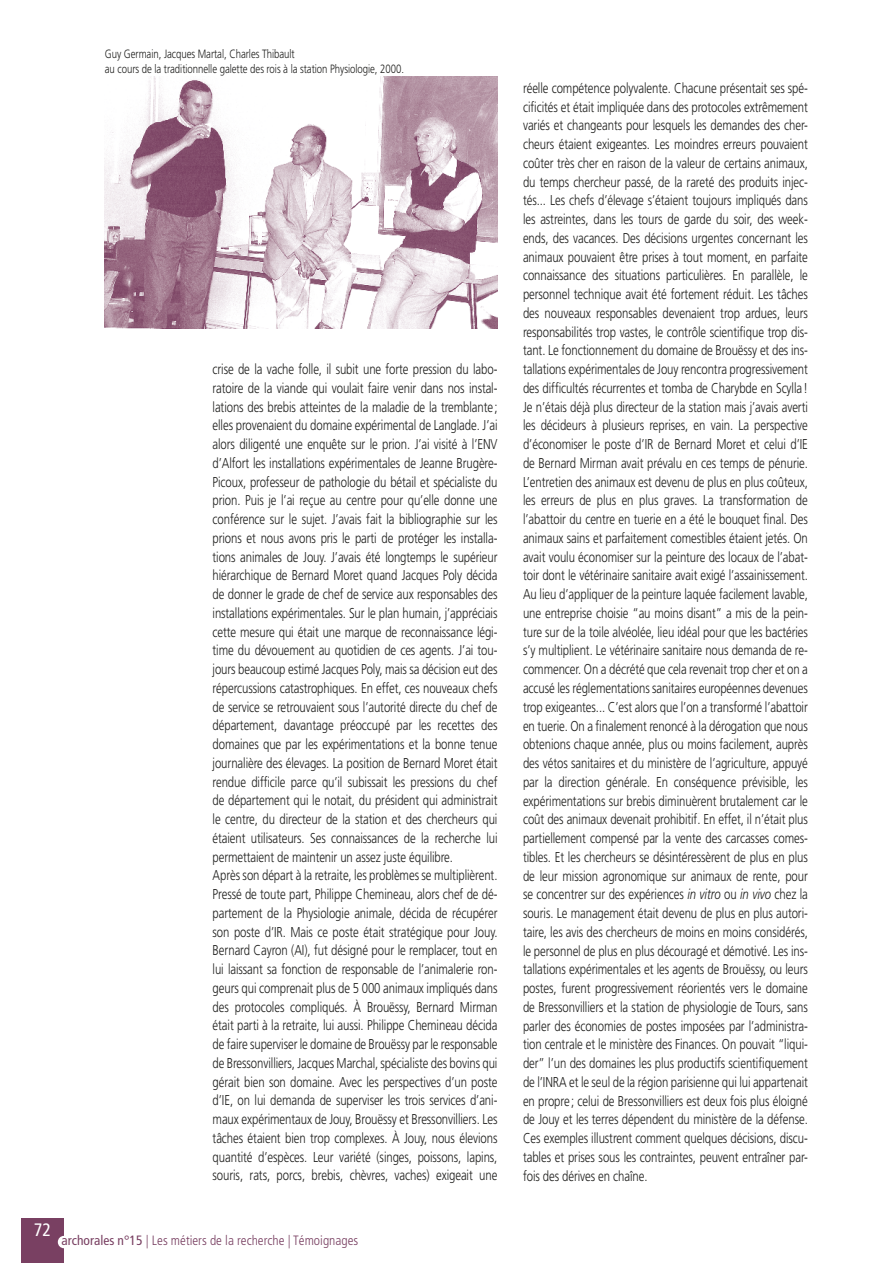
<style>
.page{position:relative;width:893px;height:1263px;background:#fff}
.page>*{position:absolute;margin:0;border:0;box-sizing:border-box;transform-origin:0 0}
.t1{font:condensed 18px "Frutiger";color:#fff}
.t2{font:300 14.25px/18.8px "Frutiger";letter-spacing:-.01em;color:#1d1d1b;scale:.8 1}
.t3{font:300 condensed 13.5px "Frutiger";color:#794062}
.t4{font:300 12px/15px "Frutiger";letter-spacing:-.005em;color:#1d1d1b;scale:.8 1}
.s1{font-weight:400}
.s2{font-style:italic}
</style>
<div class="page">
<div style="left:21px;top:1218px;width:43px;height:45px;background:#794062"></div>
<div style="left:58px;top:1236px;width:12px;height:12px;background:#fff;border-radius:50%"></div>
<img style="left:105px;top:77px;width:392px;height:251px">
<p class="t4" style="left:105px;top:46px;width:375px">Guy Germain, Jacques Martal, Charles Thibault<br>au cours de la traditionnelle galette des rois à la station Physiologie, 2000.</p>
<p class="t2" style="left:213px;top:360px;width:358px">crise de la vache folle, il subit une forte pression du labo&shy;ratoire de la viande qui voulait faire venir dans nos instal&shy;lations des brebis atteintes de la maladie de la tremblante; elles provenaient du domaine expérimental de Langlade. J’ai alors diligenté une enquête sur le prion. J’ai visité à l’ENV d’Alfort les installations expérimentales de Jeanne Brugère-Picoux, professeur de pathologie du bétail et spécialiste du prion. Puis je l’ai reçue au centre pour qu’elle donne une conférence sur le sujet. J’avais fait la bibliographie sur les prions et nous avons pris le parti de protéger les installa&shy;tions animales de Jouy. J’avais été longtemps le supérieur hiérarchique de Bernard Moret quand Jacques Poly décida de donner le grade de chef de service aux responsables des installations expérimentales. Sur le plan humain, j’appréciais cette mesure qui était une marque de reconnaissance légi&shy;time du dévouement au quotidien de ces agents. J’ai tou&shy;jours beaucoup estimé Jacques Poly, mais sa décision eut des répercussions catastrophiques. En effet, ces nouveaux chefs de service se retrouvaient sous l’autorité directe du chef de département, davantage préoccupé par les recettes des domaines que par les expérimentations et la bonne tenue journalière des élevages. La position de Bernard Moret était rendue difficile parce qu’il subissait les pressions du chef de département qui le notait, du président qui administrait le centre, du directeur de la station et des chercheurs qui étaient utilisateurs. Ses connaissances de la recherche lui permettaient de maintenir un assez juste équilibre.<br>Après son départ à la retraite, les problèmes se multiplièrent.<br>Pressé de toute part, Philippe Chemineau, alors chef de dé&shy;partement de la Physiologie animale, décida de récupérer son poste d’IR. Mais ce poste était stratégique pour Jouy.<br>Bernard Cayron (AI), fut désigné pour le remplacer, tout en lui laissant sa fonction de responsable de l’animalerie ron&shy;geurs qui comprenait plus de 5 000 animaux impliqués dans des protocoles compliqués. À Brouëssy, Bernard Mirman était parti à la retraite, lui aussi. Philippe Chemineau décida de faire superviser le domaine de Brouëssy par le responsable de Bressonvilliers, Jacques Marchal, spécialiste des bovins qui gérait bien son domaine. Avec les perspectives d’un poste d’IE, on lui demanda de superviser les trois services d’ani&shy;maux expérimentaux de Jouy, Brouëssy et Bressonvilliers. Les tâches étaient bien trop complexes. À Jouy, nous élevions quantité d’espèces. Leur variété (singes, poissons, lapins, souris, rats, porcs, brebis, chèvres, vaches) exigeait une</p>
<p class="t1" style="left:34px;top:1219px;width:19px">72</p>
<p class="t3" style="left:62px;top:1233px;width:298px"><span class="s1">archorales n°15</span> | Les métiers de la recherche | Témoignages</p>
<p class="t2" style="left:523px;top:78px;width:358px;text-align:justify">réelle compétence polyvalente. Chacune présentait ses spé&shy;cificités et était impliquée dans des protocoles extrêmement variés et changeants pour lesquels les demandes des cher&shy;cheurs étaient exigeantes. Les moindres erreurs pouvaient coûter très cher en raison de la valeur de certains animaux, du temps chercheur passé, de la rareté des produits injec&shy;tés... Les chefs d’élevage s’étaient toujours impliqués dans les astreintes, dans les tours de garde du soir, des week&shy;ends, des vacances. Des décisions urgentes concernant les animaux pouvaient être prises à tout moment, en parfaite connaissance des situations particulières. En parallèle, le personnel technique avait été fortement réduit. Les tâches des nouveaux responsables devenaient trop ardues, leurs responsabilités trop vastes, le contrôle scientifique trop dis&shy;tant. Le fonctionnement du domaine de Brouëssy et des ins&shy;tallations expérimentales de Jouy rencontra progressivement des difficultés récurrentes et tomba de Charybde en Scylla!<br>Je n’étais déjà plus directeur de la station mais j’avais averti les décideurs à plusieurs reprises, en vain. La perspective d’économiser le poste d’IR de Bernard Moret et celui d’IE de Bernard Mirman avait prévalu en ces temps de pénurie.<br>L’entretien des animaux est devenu de plus en plus coûteux, les erreurs de plus en plus graves. La transformation de l’abattoir du centre en tuerie en a été le bouquet final. Des animaux sains et parfaitement comestibles étaient jetés. On avait voulu économiser sur la peinture des locaux de l’abat&shy;toir dont le vétérinaire sanitaire avait exigé l’assainissement.<br>Au lieu d’appliquer de la peinture laquée facilement lavable, une entreprise choisie “au moins disant” a mis de la pein&shy;ture sur de la toile alvéolée, lieu idéal pour que les bactéries s’y multiplient. Le vétérinaire sanitaire nous demanda de re&shy;commencer. On a décrété que cela revenait trop cher et on a accusé les réglementations sanitaires européennes devenues trop exigeantes... C’est alors que l’on a transformé l’abattoir en tuerie. On a finalement renoncé à la dérogation que nous obtenions chaque année, plus ou moins facilement, auprès des vétos sanitaires et du ministère de l’agriculture, appuyé par la direction générale. En conséquence prévisible, les expérimentations sur brebis diminuèrent brutalement car le coût des animaux devenait prohibitif. En effet, il n’était plus partiellement compensé par la vente des carcasses comes&shy;tibles. Et les chercheurs se désintéressèrent de plus en plus de leur mission agronomique sur animaux de rente, pour se concentrer sur des expériences <span class="s2">in vitro</span> ou <span class="s2">in vivo</span> chez la souris. Le management était devenu de plus en plus autori&shy;taire, les avis des chercheurs de moins en moins considérés, le personnel de plus en plus découragé et démotivé. Les ins&shy;tallations expérimentales et les agents de Brouëssy, ou leurs postes, furent progressivement réorientés vers le domaine de Bressonvilliers et la station de physiologie de Tours, sans parler des économies de postes imposées par l’administra&shy;tion centrale et le ministère des Finances. On pouvait “liqui&shy;der” l’un des domaines les plus productifs scientifiquement de l’INRA et le seul de la région parisienne qui lui appartenait en propre; celui de Bressonvilliers est deux fois plus éloigné de Jouy et les terres dépendent du ministère de la défense.<br>Ces exemples illustrent comment quelques décisions, discu&shy;tables et prises sous les contraintes, peuvent entraîner par&shy;fois des dérives en chaîne.</p>
</div>
